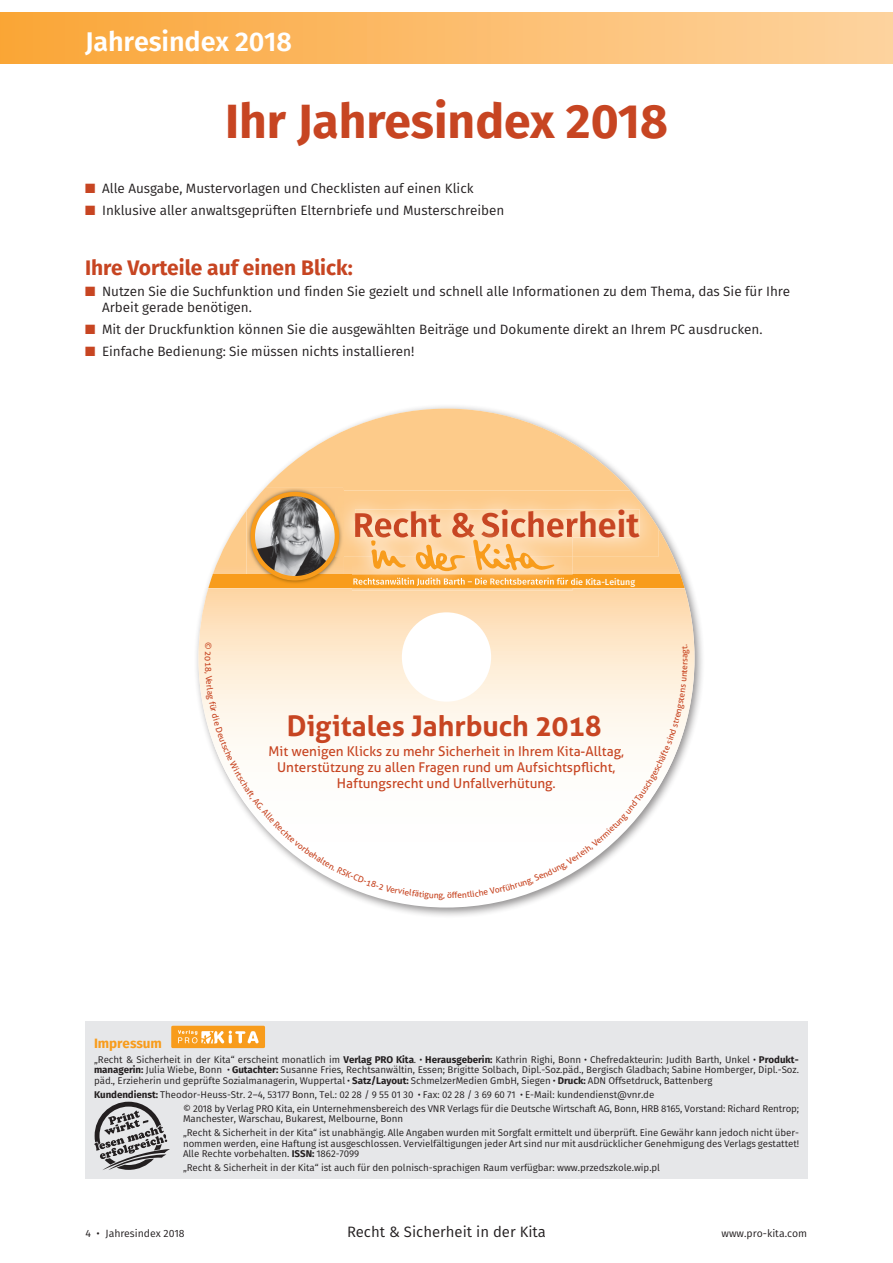
<style>
.page{position:relative;width:893px;height:1263px;background:#fff}
.page>*{position:absolute;margin:0;border:0;box-sizing:border-box;transform-origin:0 0}
.t1{font:700 48px "Fira Sans";color:#c74522}
.t2{font:600 34.35px "Fira Sans";color:#c74522}
.t3{font:700 28.5px "Aller";color:#c74522}
.t4{font:600 27px "Fira Sans";letter-spacing:-.005em;color:#fff}
.t5{font:700 21px "Fira Sans";color:#c74522}
.t6{font:15px "Fira Sans";color:#231f20}
.t7{font:13.5px/16.2px "Fira Sans";color:#231f20}
.t8{font:13.5px/16.2px "Aller";color:#c74522;text-align:center}
.t9{font:700 13.5px "Fira Sans";letter-spacing:-.005em;color:#f89c1c}
.t10{font:10.5px "Fira Sans";color:#231f20}
.t11{font:9.75px/10.5px "Fira Sans";letter-spacing:-.005em;color:#231f20}
.t12{font:8.55px "Aller";color:#c74522}
.s1{color:#c74522}
.s2{font-weight:700}
</style>
<div class="page">
<div style="left:0;top:13px;width:892px;height:51px;background:linear-gradient(to right,#faa537,#fed39f)"></div>
<hr style="left:892px;top:13px;width:1px;height:51px;background:#fdd39e">
<div style="left:85px;top:1022px;width:723px;height:157px;background:#e6e7e9"></div>
<div style="left:171px;top:1026px;width:94px;height:22px;background:#f89c1c;border-radius:2px"></div>
<svg style="left:178px;top:1030px;width:81px;height:13px"></svg>
<svg style="left:94px;top:1102px;width:76px;height:68px"></svg>
<div style="left:193px;top:403px;width:513px;height:515px;background:#231f20;opacity:.5"></div>
<svg style="left:198px;top:409px;width:496px;height:497px"></svg>
<div style="left:198px;top:575px;width:496px;height:13px;background:#f89c1c"></div>
<div style="left:402px;top:612px;width:89px;height:90px;background:#fff;border-radius:50%"></div>
<img style="left:343px;top:490px;width:315px;height:67px">
<img style="left:355px;top:509px;width:285px;height:28px">
<img style="left:247px;top:488px;width:96px;height:95px">
<img style="left:253px;top:494px;width:84px;height:84px;border-radius:42px">
<div style="left:250px;top:492px;width:89px;height:88px;border:4px solid #f89c1c;border-radius:50%"></div>
<img style="left:352px;top:521px;width:221px;height:69px">
<img style="left:352px;top:575px;width:221px;height:13px">
<img style="left:355px;top:521px;width:218px;height:16px">
<img style="left:353px;top:577px;width:220px;height:9px">
<svg style="left:415px;top:544px;width:50px;height:28px"></svg>
<svg style="left:473px;top:540px;width:82px;height:31px;background:#fbc883"></svg>
<svg style="left:371px;top:540px;width:35px;height:29px"></svg>
<svg style="left:205px;top:643px;width:7px;height:13px"></svg>
<svg style="left:204px;top:662px;width:239px;height:238px"></svg>
<svg style="left:452px;top:662px;width:236px;height:236px"></svg>
<svg style="left:682px;top:644px;width:8px;height:9px"></svg>
<h3 class="t4" style="left:85px;top:19px;width:208px">Jahresindex 2018</h3>
<h1 class="t1" style="left:225px;top:81px;width:444px">Ihr Jahresindex 2018</h1>
<h3 class="t7" style="left:85px;top:180px;width:390px"><span class="s1">■</span> Alle Ausgabe, Mustervorlagen und Checklisten auf einen Klick</h3>
<h3 class="t7" style="left:85px;top:201px;width:421px"><span class="s1">■</span> Inklusive aller anwaltsgeprüften Elternbriefe und Musterschreiben</h3>
<h3 class="t5" style="left:85px;top:250px;width:269px">Ihre Vorteile auf einen Blick:</h3>
<h3 class="t7" style="left:102px;top:283px;width:689px;text-indent:-17px"><span class="s1">■</span> Nutzen Sie die Suchfunktion und finden Sie gezielt und schnell alle Informationen zu dem Thema, das Sie für Ihre<br>Arbeit gerade benötigen.</h3>
<h3 class="t7" style="left:85px;top:321px;width:679px"><span class="s1">■</span> Mit der Druckfunktion können Sie die ausgewählten Beiträge und Dokumente direkt an Ihrem PC ausdrucken.</h3>
<h3 class="t7" style="left:85px;top:342px;width:331px"><span class="s1">■</span> Einfache Bedienung: Sie müssen nichts installieren!</h3>
<p class="t12" style="left:213px;top:656px;width:7px;rotate:90deg">0</p>
<h2 class="t2" style="left:353px;top:497px;width:288px">Recht &amp; Sicherheit</h2>
<h3 class="t3" style="left:287px;top:708px;width:317px">Digitales Jahrbuch 2018</h3>
<h3 class="t8" style="left:269px;top:743px;width:357px">Mit wenigen Klicks zu mehr Sicherheit in Ihrem Kita-Alltag,<br>Unterstützung zu allen Fragen rund um Aufsichtspflicht,<br>Haftungsrecht und Unfallverhütung.</h3>
<p class="t12" style="left:443px;top:890px;width:10px">,ö</p>
<p class="t12" style="left:679px;top:662px;width:10px;rotate:-90deg">sa</p>
<h3 class="t9" style="left:94px;top:1032px;width:69px">Impressum</h3>
<p class="t11" style="left:94px;top:1054px;width:706px;text-align:justify">„Recht &amp; Sicherheit in der Kita“ erscheint monatlich im <span class="s2">Verlag PRO Kita</span>. • <span class="s2">Herausgeberin:</span> Kathrin Righi, Bonn • Chefredakteurin: Judith Barth, Unkel • <span class="s2">Produkt&shy;managerin:</span> Julia Wiebe, Bonn • <span class="s2">Gutachter:</span> Susanne Fries, Rechtsanwältin, Essen; Brigitte Solbach, Dipl.-Soz.päd., Bergisch Gladbach; Sabine Homberger, Dipl.-Soz. päd., Erzieherin und geprüfte Sozialmanagerin, Wuppertal • <span class="s2">Satz/Layout:</span> SchmelzerMedien GmbH, Siegen • <span class="s2">Druck:</span> ADN Offsetdruck, Battenberg</p>
<p class="t11" style="left:183px;top:1087px;width:618px;line-height:14px;text-indent:-89px"><span class="s2">Kundendienst:</span> Theodor-Heuss-Str. 2–4, 53177 Bonn, Tel.: 02 28 / 9 55 01 30 • Fax: 02 28 / 3 69 60 71 • E-Mail: kundendienst@vnr.de<br>© 2018 by Verlag PRO Kita, ein Unternehmensbereich des VNR Verlags für die Deutsche Wirtschaft AG, Bonn, HRB 8165, Vorstand: Richard Rentrop;</p>
<p class="t11" style="left:183px;top:1111px;width:618px;line-height:14px">Manchester, Warschau, Bukarest, Melbourne, Bonn<br>„Recht &amp; Sicherheit in der Kita“ ist unabhängig. Alle Angaben wurden mit Sorgfalt ermittelt und überprüft. Eine Gewähr kann jedoch nicht über-</p>
<p class="t11" style="left:183px;top:1138px;width:618px">nommen werden, eine Haftung ist ausgeschlossen. Vervielfältigungen jeder Art sind nur mit ausdrücklicher Genehmigung des Verlags gestattet!<br>Alle Rechte vorbehalten. <span class="s2">ISSN:</span> 1862-7099</p>
<p class="t11" style="left:183px;top:1162px;width:479px">„Recht &amp; Sicherheit in der Kita“ ist auch für den polnisch-sprachigen Raum verfügbar: www.przedszkole.wip.pl</p>
<p class="t10" style="left:85px;top:1225px;width:101px">4 • Jahresindex 2018</p>
<h3 class="t6" style="left:347px;top:1220px;width:200px">Recht &amp; Sicherheit in der Kita</h3>
<p class="t10" style="left:722px;top:1225px;width:87px">www.pro-kita.com</p>
</div>
